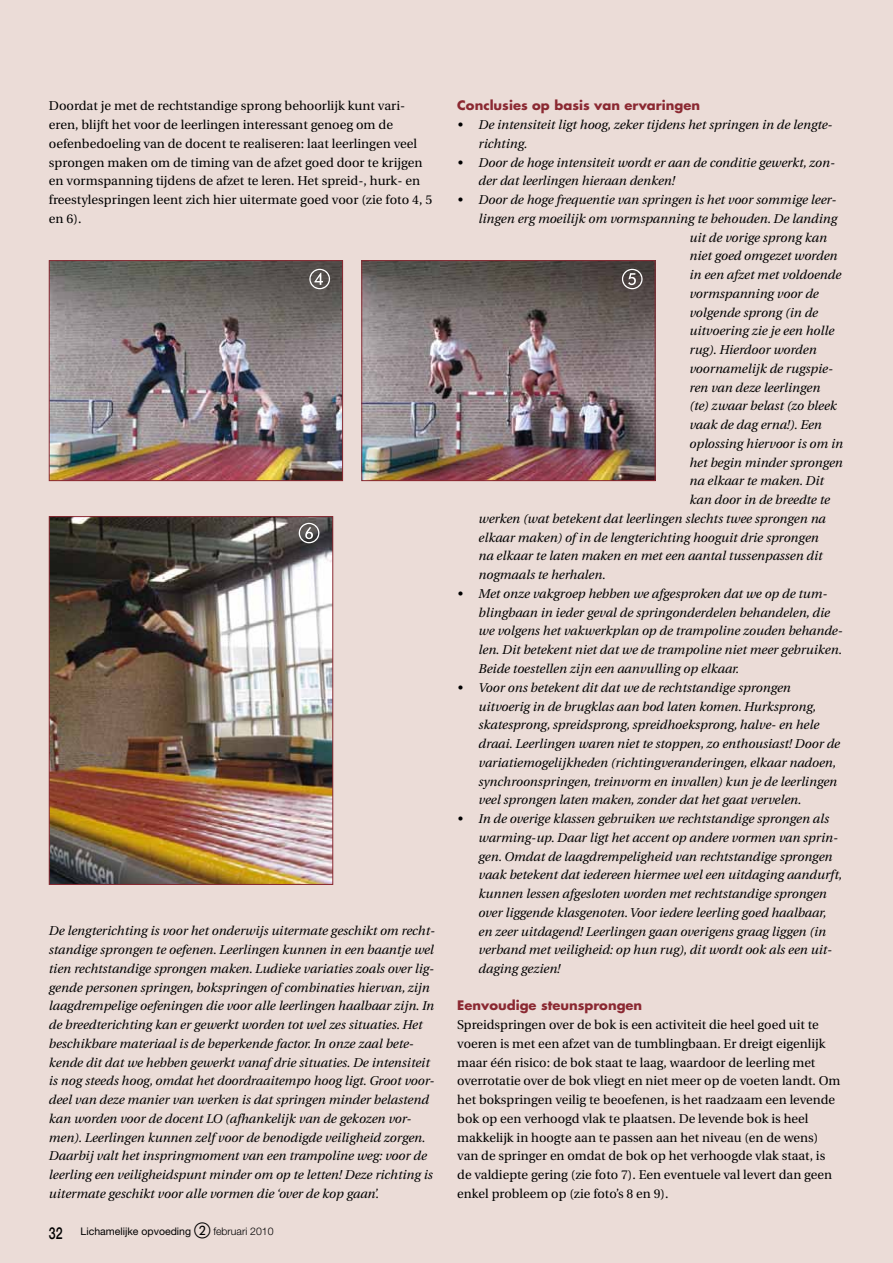
<style>
.page{position:relative;width:893px;height:1263px;background:#ebdcd7}
.page>*{position:absolute;margin:0;border:0;box-sizing:border-box;transform-origin:0 0}
.t1{font:italic 12.75px/18.8px "Utopia";color:#000}
.t2{font:12.75px/18.8px "Utopia";color:#000}
.t3{font:700 12.75px "Futura";color:#8b2932}
.t4{font:10.5px "Helvetica Neue";color:#000}
.t5{font:300 10.5px "Helvetica Neue";color:#000}
.s1{font-weight:500;font-size:16.5px}
</style>
<div class="page">
<img style="left:51px;top:262px;width:290px;height:217px">
<div style="left:49px;top:260px;width:294px;height:221px;border:1px solid #8b2932"></div>
<img style="left:363px;top:262px;width:290px;height:217px">
<div style="left:361px;top:260px;width:294px;height:221px;border:1px solid #8b2932"></div>
<img style="left:51px;top:518px;width:280px;height:365px">
<div style="left:49px;top:516px;width:284px;height:369px;border:1px solid #8b2932"></div>
<svg style="left:309px;top:269px;width:21px;height:20px"></svg>
<svg style="left:622px;top:269px;width:21px;height:20px"></svg>
<svg style="left:299px;top:523px;width:20px;height:20px"></svg>
<p class="t2" style="left:49px;top:97px;width:385px">Doordat je met de rechtstandige sprong behoorlijk kunt vari&shy;ëren, blijft het voor de leerlingen interessant genoeg om de oefenbedoeling van de docent te realiseren: laat leerlingen veel sprongen maken om de timing van de afzet goed door te krijgen en vormspanning tijdens de afzet te leren. Het spreid-, hurk- en freestylespringen leent zich hier uitermate goed voor (zie foto 4, 5 en 6).</p>
<p class="t3" style="left:457px;top:97px;width:244px">Conclusies op basis van ervaringen</p>
<p class="t1" style="left:479px;top:116px;width:356px;text-indent:-21px">• De intensiteit ligt hoog, zeker tijdens het springen in de lengte&shy;richting.</p>
<p class="t1" style="left:479px;top:153px;width:358px;text-indent:-21px">• Door de hoge intensiteit wordt er aan de conditie gewerkt, zon&shy;der dat leerlingen hieraan denken!</p>
<p class="t1" style="left:457px;top:191px;width:381px">• Door de hoge frequentie van springen is het voor sommige leer-</p>
<p class="t1" style="left:479px;top:209px;width:360px">lingen erg moeilijk om vormspanning te behouden. De landing</p>
<p class="t1" style="left:689px;top:228px;width:139px">uit de vorige sprong kan</p>
<p class="t1" style="left:689px;top:247px;width:150px">niet goed omgezet worden</p>
<p class="t1" style="left:689px;top:266px;width:153px">in een afzet met voldoende</p>
<p class="t1" style="left:689px;top:284px;width:131px">vormspanning voor de</p>
<p class="t1" style="left:689px;top:303px;width:130px">volgende sprong (in de</p>
<p class="t1" style="left:689px;top:322px;width:146px">uitvoering zie je een holle</p>
<p class="t1" style="left:689px;top:341px;width:129px">rug). Hierdoor worden</p>
<p class="t1" style="left:689px;top:359px;width:145px">voornamelijk de rugspie-</p>
<p class="t1" style="left:689px;top:378px;width:132px">ren van deze leerlingen</p>
<p class="t1" style="left:689px;top:397px;width:149px">(te) zwaar belast (zo bleek</p>
<p class="t1" style="left:689px;top:416px;width:134px">vaak de dag erna!). Een</p>
<p class="t1" style="left:689px;top:434px;width:155px">oplossing hiervoor is om in</p>
<p class="t1" style="left:689px;top:453px;width:155px">het begin minder sprongen</p>
<p class="t1" style="left:689px;top:472px;width:136px">na elkaar te maken. Dit</p>
<p class="t1" style="left:689px;top:491px;width:142px">kan door in de breedte te</p>
<p class="t1" style="left:479px;top:509px;width:349px">werken (wat betekent dat leerlingen slechts twee sprongen na</p>
<p class="t1" style="left:479px;top:528px;width:342px">elkaar maken) of in de lengterichting hooguit drie sprongen</p>
<p class="t1" style="left:479px;top:547px;width:346px">na elkaar te laten maken en met een aantal tussenpassen dit</p>
<p class="t1" style="left:479px;top:566px;width:129px">nogmaals te herhalen.</p>
<p class="t1" style="left:479px;top:584px;width:366px;text-indent:-21px">• Met onze vakgroep hebben we afgesproken dat we op de tum&shy;blingbaan in ieder geval de springonderdelen behandelen, die we volgens het vakwerkplan op de trampoline zouden behande&shy;len. Dit betekent niet dat we de trampoline niet meer gebruiken.<br>Beide toestellen zijn een aanvulling op elkaar.</p>
<p class="t1" style="left:479px;top:678px;width:363px;text-indent:-21px">• Voor ons betekent dit dat we de rechtstandige sprongen uitvoerig in de brugklas aan bod laten komen. Hurksprong, skatesprong, spreidsprong, spreidhoeksprong, halve- en hele draai. Leerlingen waren niet te stoppen, zo enthousiast! Door de variatiemogelijkheden (richtingveranderingen, elkaar nadoen, synchroonspringen, treinvorm en invallen) kun je de leerlingen veel sprongen laten maken, zonder dat het gaat vervelen.</p>
<p class="t1" style="left:479px;top:809px;width:365px;text-indent:-21px">• In de overige klassen gebruiken we rechtstandige sprongen als warming-up. Daar ligt het accent op andere vormen van sprin&shy;gen. Omdat de laagdrempeligheid van rechtstandige sprongen vaak betekent dat iedereen hiermee wel een uitdaging aandurft, kunnen lessen afgesloten worden met rechtstandige sprongen over liggende klasgenoten. Voor iedere leerling goed haalbaar, en zeer uitdagend! Leerlingen gaan overigens graag liggen (in verband met veiligheid: op hun rug), dit wordt ook als een uit&shy;daging gezien!</p>
<p class="t3" style="left:457px;top:997px;width:186px">Eenvoudige steunsprongen</p>
<p class="t2" style="left:457px;top:1016px;width:385px">Spreidspringen over de bok is een activiteit die heel goed uit te voeren is met een afzet van de tumblingbaan. Er dreigt eigenlijk maar één risico: de bok staat te laag, waardoor de leerling met overrotatie over de bok vliegt en niet meer op de voeten landt. Om het bokspringen veilig te beoefenen, is het raadzaam een levende bok op een verhoogd vlak te plaatsen. De levende bok is heel makkelijk in hoogte aan te passen aan het niveau (en de wens) van de springer en omdat de bok op het verhoogde vlak staat, is de valdiepte gering (zie foto 7). Een eventuele val levert dan geen enkel probleem op (zie foto’s 8 en 9).</p>
<p class="t1" style="left:49px;top:922px;width:388px">De lengterichting is voor het onderwijs uitermate geschikt om recht&shy;standige sprongen te oefenen. Leerlingen kunnen in een baantje wel tien rechtstandige sprongen maken. Ludieke variaties zoals over lig&shy;gende personen springen, bokspringen of combinaties hiervan, zijn laagdrempelige oefeningen die voor alle leerlingen haalbaar zijn. In de breedterichting kan er gewerkt worden tot wel zes situaties. Het beschikbare materiaal is de beperkende factor. In onze zaal bete&shy;kende dit dat we hebben gewerkt vanaf drie situaties. De intensiteit is nog steeds hoog, omdat het doordraaitempo hoog ligt. Groot voor&shy;deel van deze manier van werken is dat springen minder belastend kan worden voor de docent LO (afhankelijk van de gekozen vor&shy;men). Leerlingen kunnen zelf voor de benodigde veiligheid zorgen.<br>Daarbij valt het inspringmoment van een trampoline weg: voor de leerling een veiligheidspunt minder om op te letten! Deze richting is uitermate geschikt voor alle vormen die ‘over de kop gaan’.</p>
<p class="t4" style="left:49px;top:1225px;width:144px"><span class="s1">32</span> Lichamelijke opvoeding</p>
<p class="t5" style="left:213px;top:1225px;width:62px">februari 2010</p>
</div>
